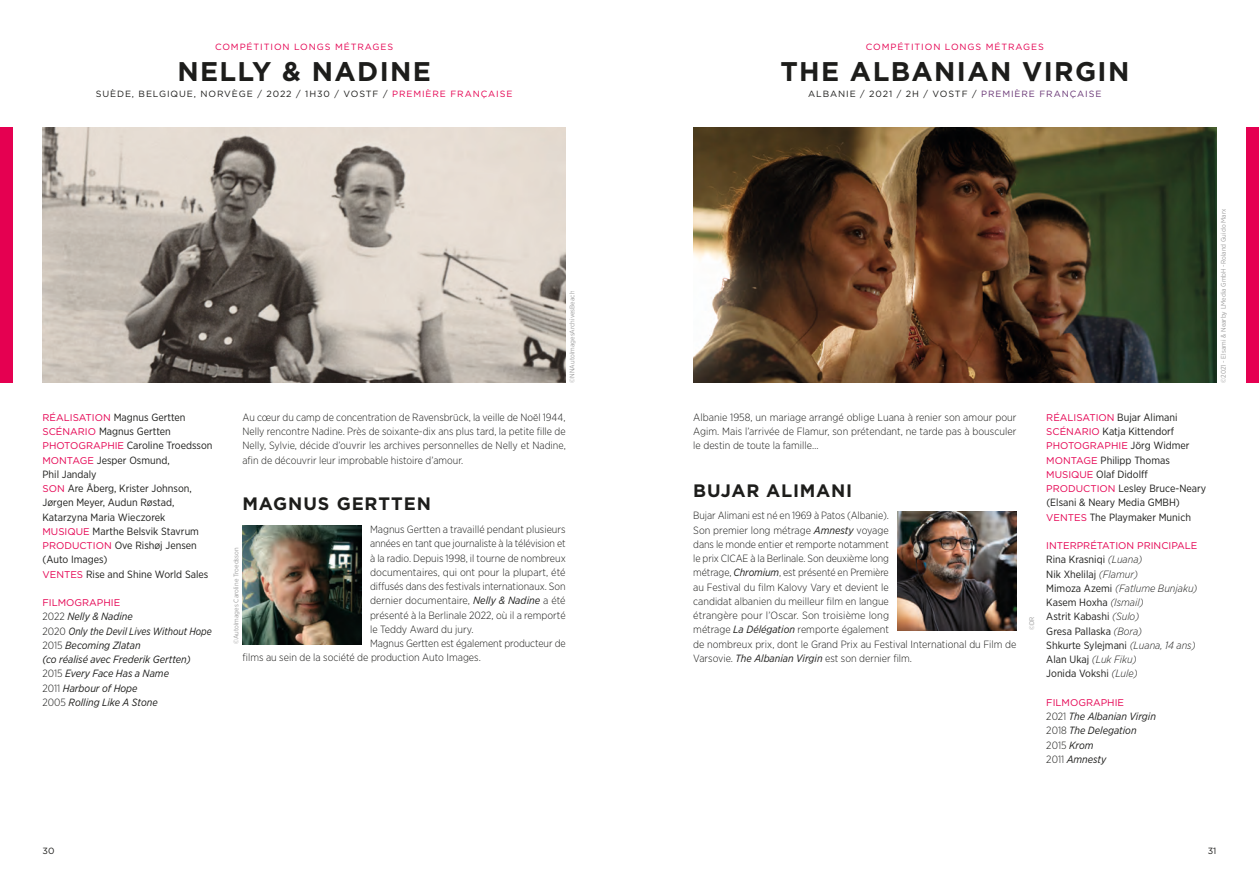
<style>
.page{position:relative;width:1259px;height:893px;background:#fff}
.page>*{position:absolute;margin:0;border:0;box-sizing:border-box;transform-origin:0 0}
.t1{font:700 27px "Gotham";letter-spacing:.05em;color:#1d1d1b}
.t2{font:700 18px "Gotham";letter-spacing:.04em;color:#1d1d1b}
.t3{font:300 10.5px/14.2px "Gotham Narrow";color:#1d1d1b;text-align:justify}
.t4{font:10.5px/14.2px "Gotham Narrow";color:#1d1d1b}
.t5{font:italic 10.5px/14.2px "Gotham Narrow";color:#1d1d1b}
.t6{font:9.75px "Gotham";color:#e50051}
.t7{font:9px "Gotham";letter-spacing:.1em;color:#1d1d1b}
.t8{font:9px "Gotham";letter-spacing:.1em;color:#e50051}
.t9{font:6.75px "Gotham Narrow";color:#9d9d9d}
.s1{color:#e50051}
.s2{color:#673473}
.s3{font-family:"Gotham";font-size:9.75px;color:#e50051}
.s4{font-weight:300;font-style:normal}
.s5{font-weight:400;font-style:italic}
.s6{font-family:"Gotham Narrow";font-size:10.5px;color:#1d1d1b}
.s7{font-weight:300;font-style:italic}
</style>
<div class="page">
<div style="left:0;top:128px;width:13px;height:255px;background:#e50051"></div>
<div style="left:1246px;top:128px;width:13px;height:255px;background:#e50051"></div>
<img style="left:43px;top:128px;width:523px;height:255px">
<img style="left:242px;top:525px;width:119px;height:119px">
<img style="left:693px;top:128px;width:523px;height:255px">
<img style="left:897px;top:511px;width:119px;height:119px">
<p class="t8" style="left:215px;top:41px;width:180px">COMPÉTITION LONGS MÉTRAGES</p>
<p class="t8" style="left:866px;top:41px;width:180px">COMPÉTITION LONGS MÉTRAGES</p>
<p class="t7" style="left:96px;top:88px;width:418px">SUÈDE, BELGIQUE, NORVÈGE / 2022 / 1H30 / VOSTF / <span class="s1">PREMIÈRE FRANÇAISE</span></p>
<h1 class="t1" style="left:177px;top:55px;width:255px">NELLY &amp; NADINE</h1>
<h1 class="t1" style="left:780px;top:55px;width:350px">THE ALBANIAN VIRGIN</h1>
<p class="t7" style="left:808px;top:88px;width:295px">ALBAN IE / 2021 / 2H / VOSTF / <span class="s2">PREMIÈRE FRANÇAISE</span></p>
<p class="t4" style="left:43px;top:410px;width:171px"><span class="s3">RÉALISATION</span> Magnus Gertten<br><span class="s3">SCÉNARIO</span> Magnus Gertten<br><span class="s3">PHOTOGRAPHIE</span> Caroline Troedsson<br><span class="s3">MON TAGE</span> Jesper Osmund,<br>Phil Jandaly<br><span class="s3">SON</span> Are Åberg, Krister Johnson,<br>Jørgen Meyer, Audun Røstad,<br>Katarzyna Maria Wieczorek<br><span class="s3">MUSIQUE</span> Marthe Belsvik Stavrum<br><span class="s3">PRODUCTION</span> Ove Rishøj Jensen (Auto Images)<br><span class="s3">VENTES</span> Rise and Shine World Sales</p>
<p class="t6" style="left:43px;top:596px;width:79px">FILMOGRAPHIE</p>
<p class="t5" style="left:43px;top:609px;width:171px"><span class="s4">2022</span> Nelly &amp; Nadine<br><span class="s4">2020</span> Only the Devil Lives Without Hope<br><span class="s4">2015</span> Becoming Zlatan<br>(co réalisé avec Frederik Gertten)<br><span class="s4">2015</span> Every Face Has a Name<br><span class="s4">2011</span> Harbour of Hope<br><span class="s4">2005</span> Rolling Like A Stone</p>
<p class="t9" style="left:568px;top:383px;width:93px;rotate:-90deg">©NNAutoImagesArchivesBeach</p>
<p class="t3" style="left:242px;top:410px;width:325px">Au cœur du camp de concentration de Ravensbrück, la veille de Noël 1944, Nelly rencontre Nadine. Près de soixante-dix ans plus tard, la petite fille de Nelly, Sylvie, décide d’ouvrir les archives personnelles de Nelly et Nadine, afin de découvrir leur improbable histoire d’amour.</p>
<h2 class="t2" style="left:242px;top:493px;width:190px">MAGNUS GERTTEN</h2>
<p class="t3" style="left:370px;top:522px;width:197px">Magnus Gertten a travaillé pendant plusieurs</p>
<p class="t3" style="left:370px;top:536px;width:197px">années en tant que journaliste à la télévision et</p>
<p class="t3" style="left:370px;top:551px;width:197px">à la radio. Depuis 1998, il tourne de nombreux</p>
<p class="t3" style="left:370px;top:565px;width:197px">documentaires, qui ont pour la plupart, été</p>
<p class="t3" style="left:370px;top:579px;width:197px">diffusés dans des festivals internationaux. Son</p>
<p class="t3" style="left:370px;top:593px;width:197px">dernier documentaire, <span class="s5">Nelly &amp; Nadine</span> a été</p>
<p class="t3" style="left:370px;top:608px;width:197px">présenté à la Berlinale 2022, où il a remporté</p>
<p class="t3" style="left:370px;top:622px;width:105px">le Teddy Award du jury.</p>
<p class="t3" style="left:370px;top:636px;width:197px">Magnus Gertten est également producteur de</p>
<p class="t3" style="left:242px;top:650px;width:240px">films au sein de la société de production Auto Images.</p>
<p class="t9" style="left:232px;top:644px;width:98px;rotate:-90deg">©AutoImages Caroline Troedsson</p>
<p class="t3" style="left:693px;top:410px;width:325px">Albanie 1958, un mariage arrangé oblige Luana à renier son amour pour Agim. Mais l’arrivée de Flamur, son prétendant, ne tarde pas à bousculer le destin de toute la famille…</p>
<h2 class="t2" style="left:693px;top:479px;width:160px">BUJAR ALIMANI</h2>
<p class="t3" style="left:693px;top:508px;width:325px;text-align:left">Bujar Alimani est né en 1969 à Patos (Albanie).<br>Son premier long métrage <span class="s5">Amnesty</span> voyage<br>dans le monde entier et remporte notamment<br>le prix CICAE à la Berlinale. Son deuxième long<br>métrage, <span class="s5">Chromium</span>, est présenté en Première<br>au Festival du film Kalovy Vary et devient le<br>candidat albanien du meilleur film en langue<br>étrangère pour l’Oscar. Son troisième long<br>métrage <span class="s5">La Délégation</span> remporte également<br>de nombreux prix, dont le Grand Prix au Festival International du Film de Varsovie. <span class="s5">The Albanian Virgin</span> est son dernier film.</p>
<p class="t9" style="left:1027px;top:630px;width:15px;rotate:-90deg">©DR</p>
<p class="t4" style="left:1046px;top:410px;width:133px"><span class="s3">RÉALISATION</span> Bujar Alimani<br><span class="s3">SCÉNARIO</span> Katja Kittendorf</p>
<p class="t6" style="left:1046px;top:440px;width:145px">PHOTOGRAPHIE <span class="s6">Jörg Widmer</span></p>
<p class="t4" style="left:1046px;top:453px;width:161px"><span class="s3">MONTAGE</span> Philipp Thomas<br><span class="s3">MUSIQUE</span> Olaf Didolff<br><span class="s3">PRODUCTION</span> Lesley Bruce-Neary (Elsani &amp; Neary Media GMBH)<br><span class="s3">VENTES</span> The Playmaker Munich</p>
<p class="t6" style="left:1046px;top:539px;width:153px">INTERPRÉTATION PRINCIPALE</p>
<p class="t4" style="left:1046px;top:552px;width:153px">Rina Krasniqi <span class="s7">(Luana)<br></span>Nik Xhelilaj <span class="s7">(Flamur)<br></span>Mimoza Azemi <span class="s7">(Fatlume Bunjaku)<br></span>Kasem Hoxha <span class="s7">(Ismail)<br></span>Astrit Kabashi <span class="s7">(Sulo)<br></span>Gresa Pallaska <span class="s7">(Bora)<br></span>Shkurte Sylejmani <span class="s7">(Luana, 14 ans)<br></span>Alan Ukaj <span class="s7">(Luk Fiku)<br></span>Jonida Vokshi <span class="s7">(Lule)</span></p>
<p class="t6" style="left:1046px;top:696px;width:79px">FILMOGRAPHIE</p>
<p class="t5" style="left:1046px;top:709px;width:111px"><span class="s4">2021</span> The Albanian Virgin<br><span class="s4">2018</span> The Delegation<br><span class="s4">2015</span> Krom<br><span class="s4">2011</span> Amnesty</p>
<p class="t9" style="left:1219px;top:383px;width:175px;rotate:-90deg">©2021 - Elsami &amp; Nearby LMedia GmbH -Roland Guido Marx</p>
<p class="t7" style="left:43px;top:845px;width:13px">30</p>
<p class="t7" style="left:1207px;top:845px;width:10px">31</p>
</div>
